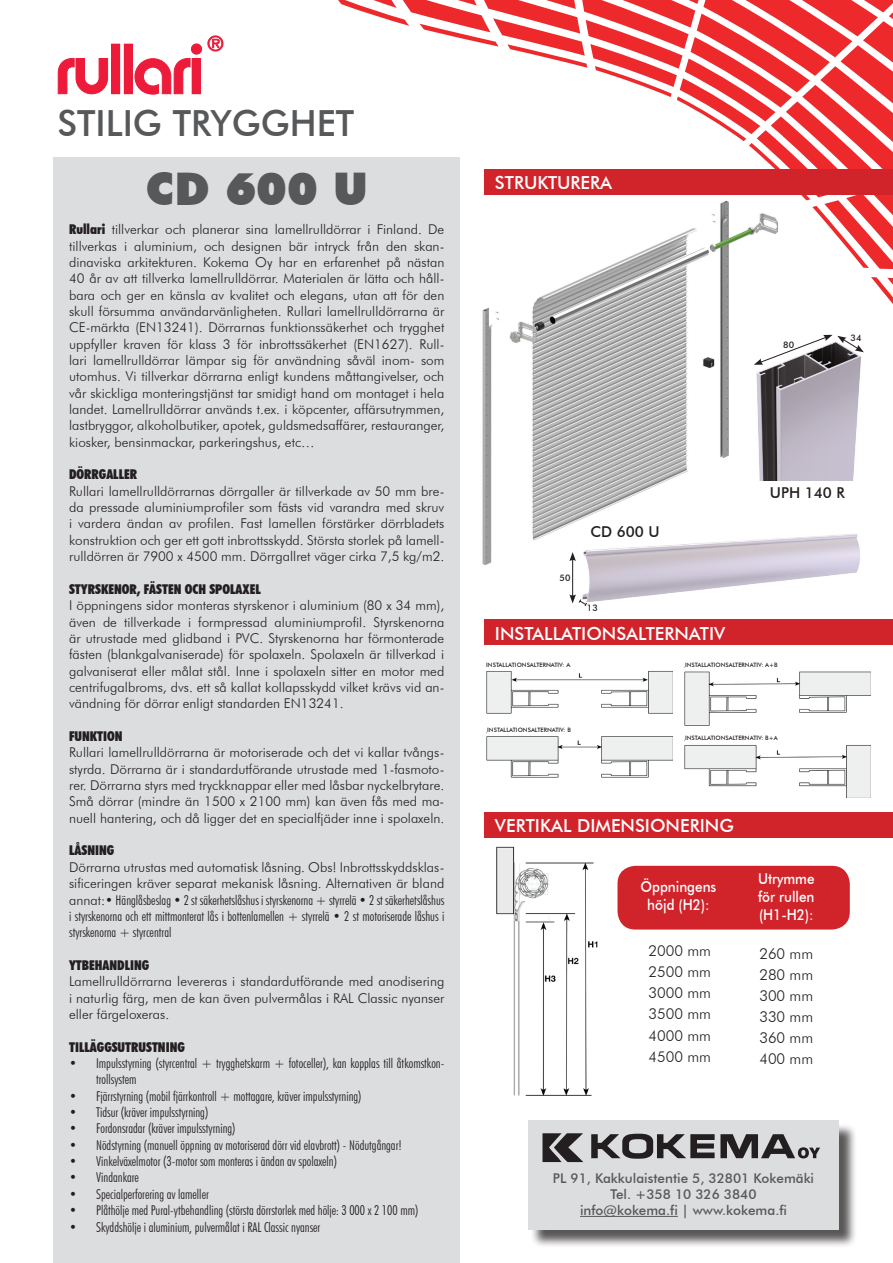
<style>
.page{position:relative;width:893px;height:1263px;background:#fff}
.page>*{position:absolute;margin:0;border:0;box-sizing:border-box;transform-origin:0 0}
.t1{font:900 45px "Futura BT";color:#57585a}
.t2{font:500 36px "Futura BT";color:#57585a}
.t3{font:500 18px "Futura BT";color:#fff}
.t4{font:300 15px/21px "Futura BT";color:#231f20;text-align:justify}
.t5{font:500 15px/18px "Futura BT";color:#fff;text-align:justify;scale:.9 1}
.t6{font:500 15px "Futura BT";color:#231f20}
.t7{font:300 13.5px/16.4px "Futura BT";color:#231f20;text-align:justify}
.t8{font:300 condensed 13.5px/16.4px "Futura BT";color:#231f20;text-align:justify}
.t9{font:900 condensed 13.5px "Futura BT";color:#231f20}
.t10{font:500 13.5px/16.2px "Futura BT";color:#57585a;text-align:center}
.t11{font:500 9px "Futura BT";color:#231f20}
.t12{font:500 6px "Futura BT";color:#231f20}
.s1{font-weight:900;font-stretch:condensed}
.s2{font-stretch:normal}
</style>
<div class="page">
<img style="left:482px;top:201px;width:296px;height:368px">
<hr style="left:572px;top:559px;width:1px;height:38px;background:#231f20">
<svg style="left:569px;top:552px;width:7px;height:9px"></svg>
<img style="left:752px;top:338px;width:109px;height:143px">
<svg style="left:754px;top:335px;width:110px;height:30px"></svg>
<img style="left:576px;top:526px;width:284px;height:76px">
<svg style="left:569px;top:594px;width:19px;height:13px"></svg>
<svg style="left:338px;top:0;width:555px;height:169px"></svg>
<svg style="left:58px;top:58px;width:50px;height:36px"></svg>
<div style="left:112px;top:44px;width:8px;height:50px;background:#ed1a3a"></div>
<div style="left:111px;top:44px;width:9px;height:50px;border:1px solid #ed1a3a"></div>
<div style="left:124px;top:44px;width:8px;height:50px;background:#ed1a3a"></div>
<div style="left:124px;top:44px;width:9px;height:50px;border:1px solid #ed1a3a"></div>
<svg style="left:135px;top:58px;width:55px;height:36px"></svg>
<div style="left:162px;top:76px;width:9px;height:18px;border:1px solid #ed1a3a"></div>
<div style="left:192px;top:58px;width:8px;height:36px;background:#ed1a3a"></div>
<div style="left:191px;top:44px;width:11px;height:10px;background:#ed1a3a;border:1px solid #ed1a3a;border-radius:50%"></div>
<svg style="left:208px;top:36px;width:15px;height:15px"></svg>
<div style="left:530px;top:1123px;width:328px;height:125px;background:#231f20;opacity:.75"></div>
<div style="left:528px;top:1120px;width:311px;height:109px;background:#dcdddf"></div>
<svg style="left:542px;top:1133px;width:41px;height:29px"></svg>
<svg style="left:591px;top:1134px;width:229px;height:25px"></svg>
<hr style="left:580px;top:1216px;width:98px;height:1px;background:#57585a">
<div style="left:54px;top:157px;width:406px;height:1106px;background:#dcdddf"></div>
<div style="left:484px;top:811px;width:409px;height:26px;background:#d1232a"></div>
<img style="left:487px;top:671px;width:186px;height:107px">
<img style="left:497px;top:846px;width:101px;height:250px">
<div style="left:484px;top:169px;width:409px;height:26px;background:#d1232a"></div>
<div style="left:484px;top:619px;width:409px;height:26px;background:#d1232a"></div>
<img style="left:685px;top:671px;width:186px;height:126px">
<div style="left:487px;top:727px;width:98px;height:6px;background:#fff"></div>
<div style="left:685px;top:736px;width:93px;height:6px;background:#fff"></div>
<div style="left:617px;top:866px;width:233px;height:63px;background:#d1232a;border-radius:18px"></div>
<h2 class="t2" style="left:57px;top:102px;width:298px">STILIG TRYGGHET</h2>
<h1 class="t1" style="left:146px;top:162px;width:224px">CD 600 U</h1>
<p class="t7" style="left:69px;top:221px;width:377px"><span class="s1">Rullari</span> tillverkar och planerar sina lamellrulldörrar i Finland. De tillverkas i aluminium, och designen bär intryck från den skan&shy;dinaviska arkitekturen. Kokema Oy har en erfarenhet på nästan 40 år av att tillverka lamellrulldörrar. Materialen är lätta och håll&shy;bara och ger en känsla av kvalitet och elegans, utan att för den skull försumma användarvänligheten. Rullari lamellrulldörrarna är CE-märkta (EN13241). Dörrarnas funktionssäkerhet och trygghet uppfyller kraven för klass 3 för inbrottssäkerhet (EN1627). Rul - lari lamellrulldörrar lämpar sig för användning såväl inom- som utomhus. Vi tillverkar dörrarna enligt kundens måttangivelser, och vår skickliga monteringstjänst tar smidigt hand om montaget i hela landet. Lamellrulldörrar används t.ex. i köpcenter, affärsutrymmen, lastbryggor, alkoholbutiker, apotek, guldsmedsaffärer, restauranger, kiosker, bensinmackar, parkeringshus, etc…</p>
<p class="t9" style="left:69px;top:466px;width:70px">DÖRRGALLER</p>
<p class="t7" style="left:69px;top:483px;width:377px">Rullari lamellrulldörrarnas dörrgaller är tillverkade av 50 mm bre&shy;da pressade aluminiumprofiler som fästs vid varandra med skruv i vardera ändan av profilen. Fast lamellen förstärker dörrbladets konstruktion och ger ett gott inbrottsskydd. Största storlek på lamell&shy;rulldörren är 7900 x 4500 mm. Dörrgallret väger cirka 7,5 kg/m2.</p>
<p class="t9" style="left:69px;top:581px;width:193px">STYRSKENOR, FÄSTEN OCH SPOLAXEL</p>
<p class="t7" style="left:69px;top:597px;width:377px">I öppningens sidor monteras styrskenor i aluminium (80 x 34 mm), även de tillverkade i formpressad aluminiumprofil. Styrskenorna är utrustade med glidband i PVC. Styrskenorna har förmonterade fästen (blankgalvaniserade) för spolaxeln. Spolaxeln är tillverkad i galvaniserat eller målat stål. Inne i spolaxeln sitter en motor med centrifugalbroms, dvs. ett så kallat kollapsskydd vilket krävs vid an&shy;vändning för dörrar enligt standarden EN13241.</p>
<p class="t9" style="left:69px;top:728px;width:55px">FUNKTION</p>
<p class="t7" style="left:69px;top:744px;width:377px">Rullari lamellrulldörrarna är motoriserade och det vi kallar tvångs&shy;styrda. Dörrarna är i standardutförande utrustade med 1-fasmoto&shy;rer. Dörrarna styrs med tryckknappar eller med låsbar nyckelbrytare.<br>Små dörrar (mindre än 1500 x 2100 mm) kan även fås med ma&shy;nuell hantering, och då ligger det en specialfjäder inne i spolaxeln.</p>
<p class="t9" style="left:69px;top:842px;width:47px">LÅSNING</p>
<p class="t8" style="left:69px;top:859px;width:377px"><span class="s2">Dörrarna utrustas med automatisk låsning. Obs! Inbrottsskyddsklas&shy;sificeringen kräver separat mekanisk låsning. Alternativen är bland annat:</span>• Hänglåsbeslag • 2 st säkerhetslåshus i styrskenorna + styrrelä • 2 st säkerhetslåshus i styrskenorna och ett mittmonterat lås i bottenlamellen + styrrelä • 2 st motoriserade låshus i styrskenorna + styrcentral</p>
<p class="t9" style="left:69px;top:957px;width:82px">YTBEHANDLING</p>
<p class="t7" style="left:69px;top:973px;width:377px">Lamellrulldörrarna levereras i standardutförande med anodisering i naturlig färg, men de kan även pulvermålas i RAL Classic nyanser eller färgeloxeras.</p>
<p class="t9" style="left:69px;top:1039px;width:117px">TILLÄGGSUTRUSTNING</p>
<p class="t8" style="left:96px;top:1055px;width:350px;text-indent:-27px">• Impulsstyrning (styrcentral + trygghetskarm + fotoceller), kan kopplas till åtkomstkon&shy;trollsystem</p>
<p class="t8" style="left:69px;top:1088px;width:294px">• Fjärrstyrning (mobil fjärrkontroll + mottagare, kräver impulsstyrning)</p>
<p class="t8" style="left:69px;top:1104px;width:141px">• Tidsur (kräver impulsstyrning)</p>
<p class="t8" style="left:69px;top:1120px;width:168px">• Fordonsradar (kräver impulsstyrning)</p>
<p class="t8" style="left:69px;top:1137px;width:334px">• Nödstyrning (manuell öppning av motoriserad dörr vid elavbrott) - Nödutgångar!</p>
<p class="t8" style="left:69px;top:1153px;width:269px">• Vinkelväxelmotor (3-motor som monteras i ändan av spolaxeln)</p>
<p class="t8" style="left:69px;top:1169px;width:71px">• Vindankare</p>
<p class="t8" style="left:69px;top:1186px;width:141px">• Specialperforering av lameller</p>
<p class="t8" style="left:69px;top:1202px;width:351px">• Plåthölje med Pural-ytbehandling (största dörrstorlek med hölje: 3 000 x 2 100 mm)</p>
<p class="t8" style="left:69px;top:1218px;width:253px">• Skyddshölje i aluminium, pulvermålat i RAL Classic nyanser</p>
<h3 class="t3" style="left:495px;top:172px;width:119px">STRUKTURERA</h3>
<p class="t11" style="left:560px;top:572px;width:12px">50</p>
<p class="t6" style="left:590px;top:523px;width:71px">CD 600 U</p>
<p class="t11" style="left:587px;top:603px;width:12px">13</p>
<p class="t11" style="left:783px;top:339px;width:12px">80</p>
<p class="t11" style="left:851px;top:332px;width:12px">34</p>
<p class="t6" style="left:770px;top:484px;width:77px">UPH 140 R</p>
<h3 class="t3" style="left:495px;top:623px;width:232px">INSTALLATIONSALTERNATIV</h3>
<p class="t12" style="left:486px;top:661px;width:86px">INSTALLATIONSALTERNATIV: A</p>
<p class="t12" style="left:685px;top:661px;width:94px">INSTALLATIONSALTERNATIV: A+B</p>
<p class="t12" style="left:487px;top:726px;width:85px">INSTALLATIONSALTERNATIV: B</p>
<p class="t12" style="left:685px;top:734px;width:94px">INSTALLATIONSALTERNATIV: B+A</p>
<h3 class="t3" style="left:495px;top:815px;width:240px">VERTIKAL DIMENSIONERING</h3>
<p class="t5" style="left:640px;top:878px;width:86px;text-align:center">Öppningens höjd (H2):</p>
<p class="t4" style="left:648px;top:940px;width:64px">2000 mm 2500 mm 3000 mm 3500 mm 4000 mm 4500 mm</p>
<p class="t5" style="left:758px;top:870px;width:64px">Utrymme för rullen (H1-H2):</p>
<p class="t4" style="left:759px;top:943px;width:55px">260 mm 280 mm 300 mm 330 mm 360 mm 400 mm</p>
<p class="t10" style="left:553px;top:1169px;width:263px">PL 91, Kakkulaistentie 5, 32801 Kokemäki<br>Tel. +358 10 326 3840<br>info@kokema.fi | www.kokema.fi</p>
</div>
